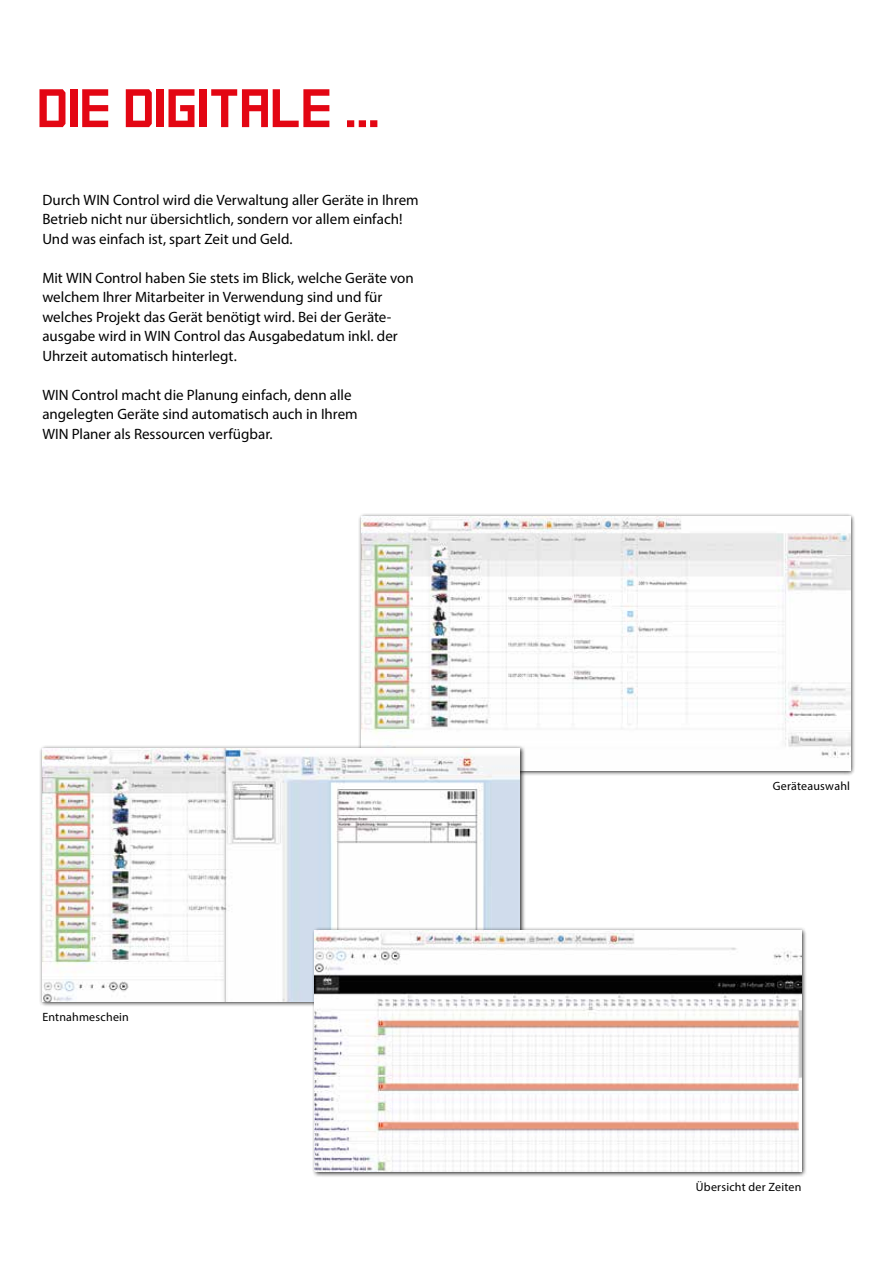
<style>
.page{position:relative;width:893px;height:1263px;background:#fff}
.page>*{position:absolute;margin:0;border:0;box-sizing:border-box;transform-origin:0 0}
.t1{font:54px "Square Font";letter-spacing:-.01em;color:#e30613}
.t2{font:15px/19.5px "Myriad Pro";color:#000}
.t3{font:12px "Myriad Pro";letter-spacing:.015em;color:#000}
</style>
<div class="page">
<div style="left:358px;top:513px;width:498px;height:263px;background:#000;opacity:.85"></div>
<img style="left:361px;top:516px;width:489px;height:254px">
<div style="left:39px;top:745px;width:486px;height:262px;background:#000;opacity:.85"></div>
<img style="left:42px;top:748px;width:477px;height:253px">
<div style="left:312px;top:927px;width:495px;height:250px;background:#000;opacity:.85"></div>
<img style="left:315px;top:930px;width:486px;height:241px">
<h1 class="t1" style="left:37px;top:82px;width:345px">DIE DIGITALE …</h1>
<p class="t2" style="left:42px;top:190px;width:378px">Durch WIN Control wird die Verwaltung aller Geräte in Ihrem<br>Betrieb nicht nur übersichtlich, sondern vor allem einfach!<br>Und was einfach ist, spart Zeit und Geld.</p>
<p class="t2" style="left:42px;top:268px;width:373px">Mit WIN Control haben Sie stets im Blick, welche Geräte von welchem Ihrer Mitarbeiter in Verwendung sind und für welches Projekt das Gerät benötigt wird. Bei der Geräte&shy;ausgabe wird in WIN Control das Ausgabedatum inkl. der Uhrzeit automatisch hinterlegt.</p>
<p class="t2" style="left:42px;top:385px;width:317px">WIN Control macht die Planung einfach, denn alle angelegten Geräte sind automatisch auch in Ihrem<br>WIN Planer als Ressourcen verfügbar.</p>
<p class="t3" style="left:42px;top:1009px;width:88px">Entnahmeschein</p>
<p class="t3" style="left:773px;top:779px;width:79px">Geräteauswahl</p>
<p class="t3" style="left:696px;top:1180px;width:107px">Übersicht der Zeiten</p>
</div>
